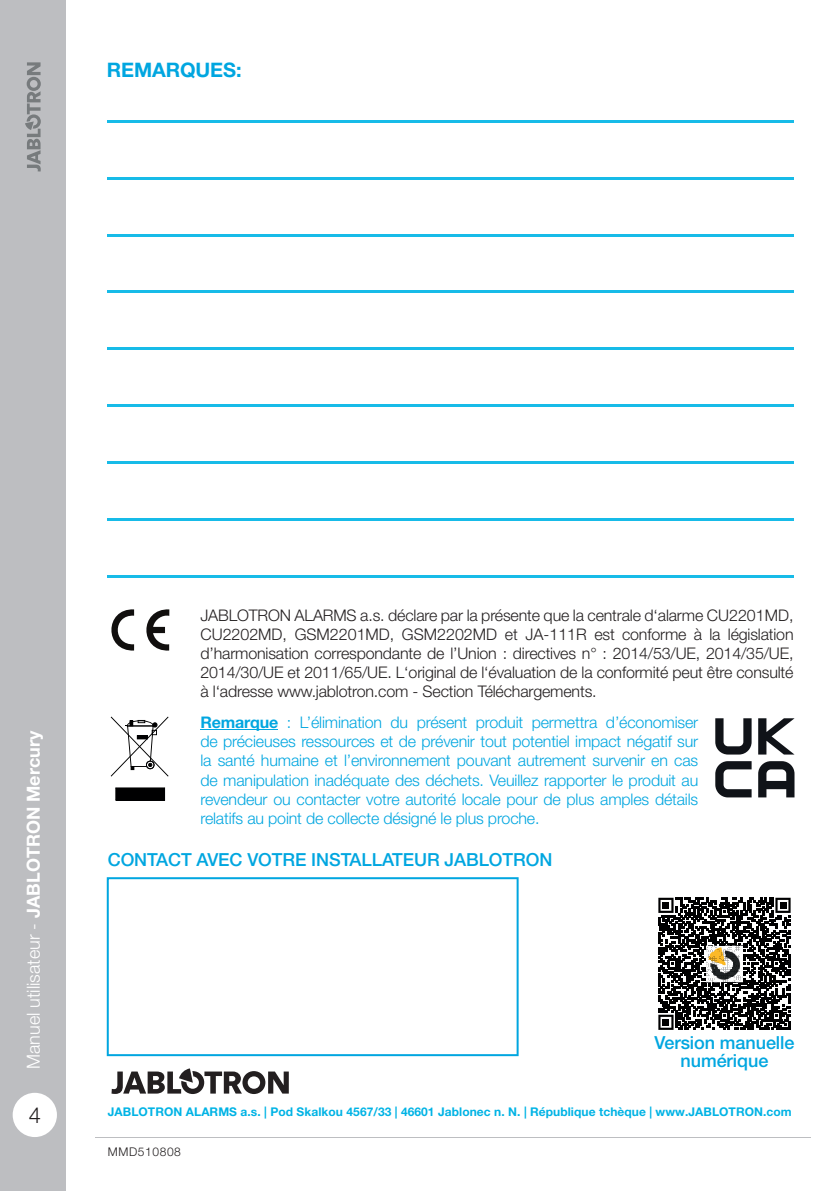
<style>
.page{position:relative;width:840px;height:1191px;background:#fff}
.page>*{position:absolute;margin:0;border:0;box-sizing:border-box;transform-origin:0 0}
.t1{font:300 22px "Helvetica Neue LT Pro";color:#231f20}
.t2{font:700 20px "Helvetica Neue LT Pro";letter-spacing:-.005em;color:#00a6e0}
.t3{font:500 18px/18px "Helvetica Neue LT Pro";letter-spacing:-.005em;color:#00a6e0;text-align:center}
.t4{font:300 18px "Helvetica Neue LT Pro";color:#fff}
.t5{font:300 16px/19.2px "Helvetica Neue LT Pro";letter-spacing:-.01em;color:#00a6e0;text-align:justify}
.t6{font:300 16px/19.2px "Helvetica Neue LT Pro";letter-spacing:-.01em;color:#231f20;text-align:justify}
.t7{font:700 12px "Helvetica Neue LT Pro";letter-spacing:.005em;color:#00b3e5}
.t8{font:300 12px "Helvetica Neue LT Pro";letter-spacing:.05em;color:#231f20}
.s1{font-weight:700}
</style>
<div class="page">
<div style="left:0;top:0;width:65px;height:1191px;background:#bdbec1"></div>
<svg style="left:25px;top:62px;width:16px;height:109px"></svg>
<div style="left:13px;top:1092px;width:44px;height:45px;background:#fff;border-radius:50%"></div>
<svg style="left:107px;top:877px;width:411px;height:179px"></svg>
<svg style="left:111px;top:609px;width:59px;height:42px"></svg>
<div style="left:116px;top:788px;width:48px;height:12px;background:#000001"></div>
<hr style="left:116px;top:787px;width:48px;height:1px;background:#000001">
<svg style="left:164px;top:787px;width:1px;height:14px"></svg>
<svg style="left:115px;top:787px;width:1px;height:14px"></svg>
<svg style="left:111px;top:716px;width:57px;height:60px"></svg>
<hr style="left:200px;top:729px;width:78px;height:1px;background:#00a6e0">
<svg style="left:111px;top:1068px;width:177px;height:26px"></svg>
<svg style="left:658px;top:897px;width:132px;height:133px"></svg>
<svg style="left:715px;top:718px;width:36px;height:36px"></svg>
<svg style="left:758px;top:718px;width:36px;height:36px"></svg>
<svg style="left:715px;top:761px;width:36px;height:36px"></svg>
<svg style="left:758px;top:761px;width:36px;height:36px"></svg>
<hr style="left:107px;top:120px;width:686px;height:2px;background:#17bbe8">
<hr style="left:107px;top:177px;width:686px;height:2px;background:#17bbe8">
<hr style="left:107px;top:234px;width:686px;height:2px;background:#17bbe8">
<hr style="left:107px;top:291px;width:686px;height:2px;background:#17bbe8">
<hr style="left:107px;top:348px;width:686px;height:2px;background:#17bbe8">
<hr style="left:107px;top:404px;width:686px;height:2px;background:#17bbe8">
<hr style="left:107px;top:461px;width:686px;height:2px;background:#17bbe8">
<hr style="left:107px;top:518px;width:686px;height:2px;background:#17bbe8">
<hr style="left:107px;top:575px;width:686px;height:2px;background:#17bbe8">
<p class="t2" style="left:107px;top:62px;width:136px">REMARQUES:</p>
<p class="t4" style="left:27px;top:1069px;width:340px;rotate:-90deg">Manuel utilisateur - <span class="s1">JABLOTRON Mercury</span></p>
<h1 class="t1" style="left:29px;top:1107px;width:14px">4</h1>
<p class="t6" style="left:200px;top:607px;width:594px">JABLOTRON ALARMS a.s. déclare par la présente que la centrale d‘alarme CU2201MD, CU2202MD, GSM2201MD, GSM2202MD et JA-111R est conforme à la législation d’harmonisation correspondante de l’Union : directives n° : 2014/53/UE, 2014/35/UE, 2014/30/UE et 2011/65/UE. L‘original de l‘évaluation de la conformité peut être consulté à l‘adresse www.jablotron.com - Section Téléchargements.</p>
<p class="t5" style="left:200px;top:714px;width:499px"><span class="s1">Remarque</span> : L’élimination du présent produit permettra d’économiser de précieuses ressources et de prévenir tout potentiel impact négatif sur la santé humaine et l’environnement pouvant autrement survenir en cas de manipulation inadéquate des déchets. Veuillez rapporter le produit au revendeur ou contacter votre autorité locale pour de plus amples détails relatifs au point de collecte désigné le plus proche.</p>
<p class="t3" style="left:108px;top:852px;width:446px">CONTACT AVEC VOTRE INSTALLATEUR JABLOTRON</p>
<p class="t3" style="left:654px;top:1035px;width:141px">Version manuelle numérique</p>
<p class="t7" style="left:108px;top:1107px;width:685px">JABLOTRON ALARMS a.s. | Pod Skalkou 4567/33 | 46601 Jablonec n. N. | République tchèque | www.JABLOTRON.com</p>
<p class="t8" style="left:108px;top:1147px;width:75px">MMD510808</p>
</div>
